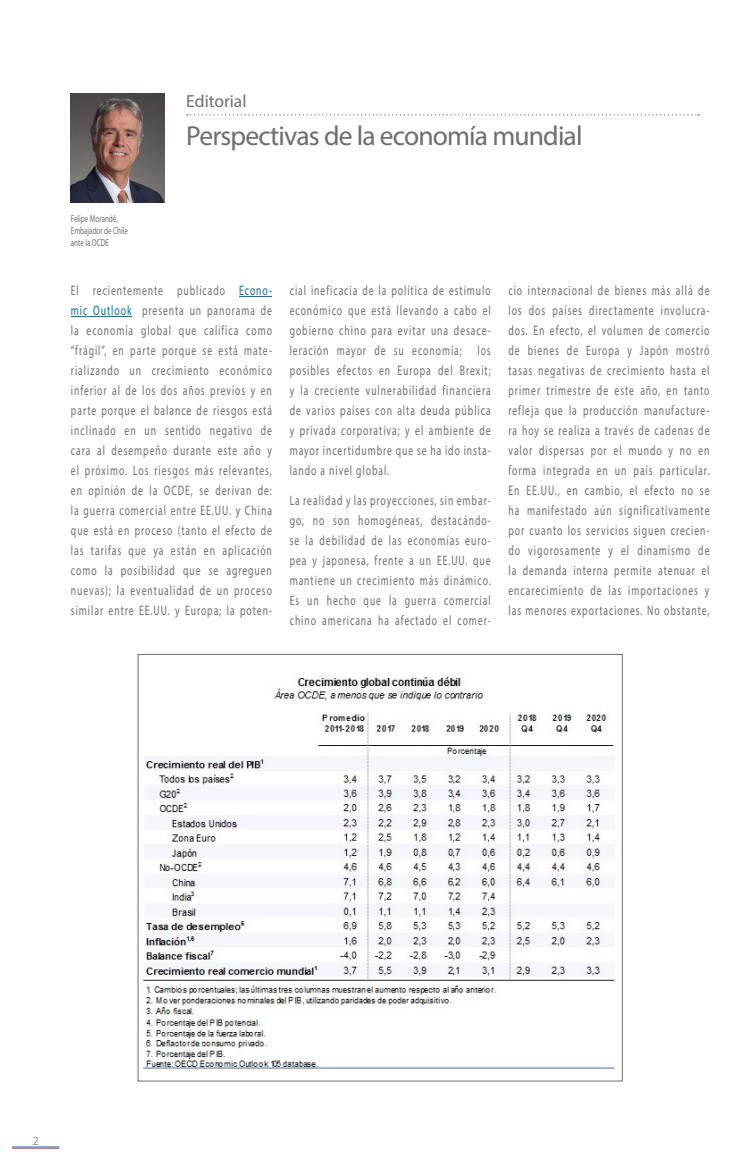
<style>
.page{position:relative;width:745px;height:1170px;background:#fff}
.page>*{position:absolute;margin:0;border:0;box-sizing:border-box;transform-origin:0 0}
._003_Título_chico_20{font:27.5px "Myriad Pro";letter-spacing:-.03em;color:#6c6d70}
._001_Epigrafe{font:17.5px "Myriad Pro";color:#6c6d70}
._007_Texto_Normal{font:13.75px/20px "Myriad Pro";letter-spacing:.1em;color:#6c6d70;text-align:justify;scale:.7 1}
.t1{font:12.5px "Myriad Pro";color:#939598}
._003_Pié_de_Foto{font:10px/12px "Myriad Pro";color:#6c6d70;scale:.7 1}
.s1{color:#006cb7}
</style>
<div class="page">
<hr style="left:12px;top:1147px;width:47px;height:1px;background:#ee3d43">
<hr style="left:12px;top:1146px;width:47px;height:1px;background:#006cb7">
<img style="left:71px;top:94px;width:94px;height:108px">
<hr style="left:239px;top:296px;width:33px;height:1px;background:#006cb7">
<hr style="left:71px;top:316px;width:61px;height:1px;background:#006cb7">
<svg style="left:187px;top:114px;width:511px;height:1px"></svg>
<img style="left:140px;top:676px;width:475px;height:394px">
<p class="_001_Epigrafe" style="left:186px;top:90px;width:62px">Editorial</p>
<p class="_003_Título_chico_20" style="left:186px;top:119px;width:397px">Perspectivas de la economía mundial</p>
<p class="_003_Pié_de_Foto" style="left:71px;top:212px;width:83px">Felipe Morandé,<br>Embajador de Chile ante la OCDE</p>
<p class="_007_Texto_Normal" style="left:71px;top:280px;width:288px">El recientemente publicado <span class="s1">Econo&shy;mic Outlook</span> presenta un panorama de la economía global que califica como “frágil”, en parte porque se está mate&shy;rializando un crecimiento económico inferior al de los dos años previos y en parte porque el balance de riesgos está inclinado en un sentido negativo de cara al desempeño durante este año y el próximo. Los riesgos más relevantes, en opinión de la OCDE, se derivan de: la guerra comercial entre EE.UU. y China que está en proceso (tanto el efecto de las tarifas que ya están en aplicación como la posibilidad que se agreguen nuevas); la eventualidad de un proceso similar entre EE.UU. y Europa; la poten-</p>
<p class="_007_Texto_Normal" style="left:289px;top:280px;width:288px">cial ineficacia de la política de estímulo económico que está llevando a cabo el gobierno chino para evitar una desace&shy;leración mayor de su economía; los posibles efectos en Europa del Brexit; y la creciente vulnerabilidad financiera de varios países con alta deuda pública y privada corporativa; y el ambiente de mayor incertidumbre que se ha ido insta&shy;lando a nivel global.</p>
<p class="_007_Texto_Normal" style="left:289px;top:490px;width:288px">La realidad y las proyecciones, sin embar&shy;go, no son homogéneas, destacándo&shy;se la debilidad de las economías euro&shy;pea y japonesa, frente a un EE.UU. que mantiene un crecimiento más dinámico.<br>Es un hecho que la guerra comercial chino americana ha afectado el comer-</p>
<p class="_007_Texto_Normal" style="left:508px;top:280px;width:288px">cio internacional de bienes más allá de los dos países directamente involucra&shy;dos. En efecto, el volumen de comercio de bienes de Europa y Japón mostró tasas negativas de crecimiento hasta el primer trimestre de este año, en tanto refleja que la producción manufacture&shy;ra hoy se realiza a través de cadenas de valor dispersas por el mundo y no en forma integrada en un país particular.<br>En EE.UU., en cambio, el efecto no se ha manifestado aún significativamente por cuanto los servicios siguen crecien&shy;do vigorosamente y el dinamismo de la demanda interna permite atenuar el encarecimiento de las importaciones y las menores exportaciones. No obstante,</p>
<p class="t1" style="left:33px;top:1132px;width:8px">2</p>
</div>
